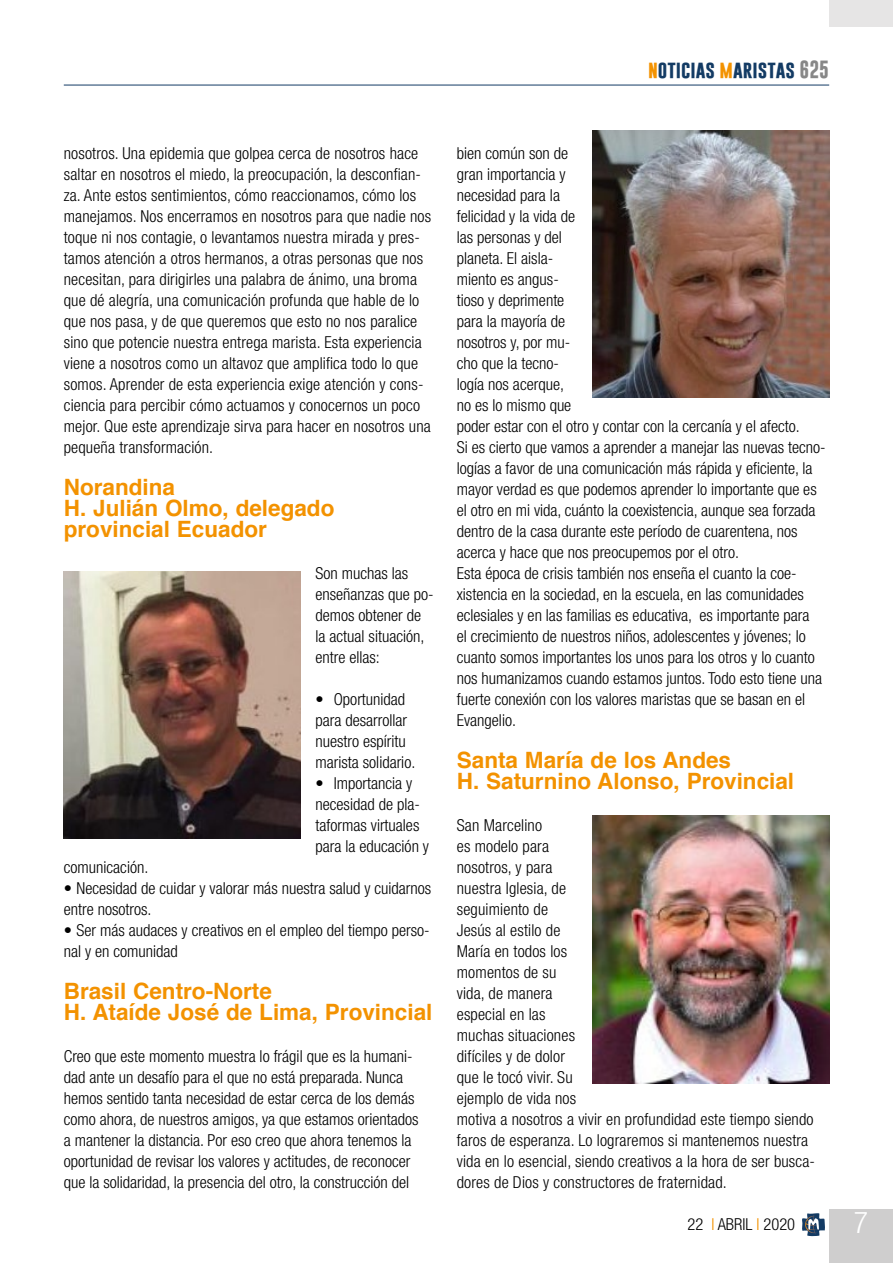
<style>
.page{position:relative;width:893px;height:1263px;background:#fff}
.page>*{position:absolute;margin:0;border:0;box-sizing:border-box;transform-origin:0 0}
.t1{font:300 condensed 30px "Helvetica Neue";color:#fff}
.t2{font:700 22.5px/21px "Helvetica";color:#f39200}
.t3{font:700 18px "Gobold";color:#133b64}
.t4{font:300 condensed 16.5px/21px "Helvetica Neue";color:#000}
.s1{color:#f39200}
.s2{color:#878787}
</style>
<div class="page">
<div style="left:829px;top:1209px;width:64px;height:54px;background:#cfcece"></div>
<hr style="left:64px;top:85px;width:765px;height:1px;background:#133b64">
<svg style="left:802px;top:1213px;width:23px;height:23px"></svg>
<div style="left:829px;top:0;width:64px;height:27px;background:#e6e5e5"></div>
<img style="left:592px;top:816px;width:237px;height:267px">
<img style="left:592px;top:130px;width:237px;height:268px">
<img style="left:64px;top:571px;width:236px;height:268px">
<p class="t3" style="left:648px;top:57px;width:183px"><span class="s1">N</span>OTICIAS <span class="s1">M</span>ARISTAS <span class="s2">625</span></p>
<p class="t4" style="left:64px;top:143px;width:369px">nosotros. Una epidemia que golpea cerca de nosotros hace saltar en nosotros el miedo, la preocupación, la desconfian&shy;za. Ante estos sentimientos, cómo reaccionamos, cómo los manejamos. Nos encerramos en nosotros para que nadie nos toque ni nos contagie, o levantamos nuestra mirada y pres&shy;tamos atención a otros hermanos, a otras personas que nos necesitan, para dirigirles una palabra de ánimo, una broma que dé alegría, una comunicación profunda que hable de lo que nos pasa, y de que queremos que esto no nos paralice sino que potencie nuestra entrega marista. Esta experiencia viene a nosotros como un altavoz que amplifica todo lo que somos. Aprender de esta experiencia exige atención y cons&shy;ciencia para percibir cómo actuamos y conocernos un poco mejor. Que este aprendizaje sirva para hacer en nosotros una pequeña transformación.</p>
<h2 class="t2" style="left:64px;top:477px;width:272px">Norandina<br>H. Julián Olmo, delegado provincial Ecuador</h2>
<p class="t4" style="left:315px;top:563px;width:120px">Son muchas las enseñanzas que po&shy;demos obtener de la actual situación, entre ellas:</p>
<p class="t4" style="left:315px;top:689px;width:101px">• Oportunidad para desarrollar nuestro espíritu marista solidario.</p>
<p class="t4" style="left:315px;top:773px;width:115px">• Importancia y necesidad de pla&shy;taformas virtuales para la educación y</p>
<p class="t4" style="left:64px;top:857px;width:86px">comunicación.</p>
<p class="t4" style="left:64px;top:878px;width:369px">• Necesidad de cuidar y valorar más nuestra salud y cuidarnos entre nosotros.</p>
<p class="t4" style="left:64px;top:920px;width:367px">• Ser más audaces y creativos en el empleo del tiempo perso&shy;nal y en comunidad</p>
<h2 class="t2" style="left:64px;top:981px;width:370px">Brasil Centro-Norte<br>H. Ataíde José de Lima, Provincial</h2>
<p class="t4" style="left:64px;top:1046px;width:356px">Creo que este momento muestra lo frágil que es la humani&shy;dad ante un desafío para el que no está preparada. Nunca hemos sentido tanta necesidad de estar cerca de los demás como ahora, de nuestros amigos, ya que estamos orientados a mantener la distancia. Por eso creo que ahora tenemos la oportunidad de revisar los valores y actitudes, de reconocer que la solidaridad, la presencia del otro, la construcción del</p>
<p class="t4" style="left:457px;top:143px;width:370px">bien común son de<br>gran importancia y<br>necesidad para la<br>felicidad y la vida de<br>las personas y del<br>planeta. El aisla-<br>miento es angus-<br>tioso y deprimente<br>para la mayoría de<br>nosotros y, por mu-<br>cho que la tecno-<br>logía nos acerque,<br>no es lo mismo que<br>poder estar con el otro y contar con la cercanía y el afecto.<br>Si es cierto que vamos a aprender a manejar las nuevas tecno&shy;logías a favor de una comunicación más rápida y eficiente, la mayor verdad es que podemos aprender lo importante que es el otro en mi vida, cuánto la coexistencia, aunque sea forzada dentro de la casa durante este período de cuarentena, nos acerca y hace que nos preocupemos por el otro.<br>Esta época de crisis también nos enseña el cuanto la coe&shy;xistencia en la sociedad, en la escuela, en las comunidades eclesiales y en las familias es educativa, es importante para<br>el crecimiento de nuestros niños, adolescentes y jóvenes; lo cuanto somos importantes los unos para los otros y lo cuanto nos humanizamos cuando estamos juntos. Todo esto tiene una fuerte conexión con los valores maristas que se basan en el Evangelio.</p>
<h2 class="t2" style="left:457px;top:750px;width:339px">Santa María de los Andes<br>H. Saturnino Alonso, Provincial</h2>
<p class="t4" style="left:457px;top:815px;width:360px">San Marcelino<br>es modelo para<br>nosotros, y para<br>nuestra Iglesia, de<br>seguimiento de<br>Jesús al estilo de<br>María en todos los<br>momentos de su<br>vida, de manera<br>especial en las<br>muchas situaciones<br>difíciles y de dolor<br>que le tocó vivir. Su<br>ejemplo de vida nos<br>motiva a nosotros a vivir en profundidad este tiempo siendo faros de esperanza. Lo lograremos si mantenemos nuestra vida en lo esencial, siendo creativos a la hora de ser busca&shy;dores de Dios y constructores de fraternidad.</p>
<p class="t4" style="left:688px;top:1214px;width:109px">22 <span class="s1">I</span> ABRIL <span class="s1">I</span> 2020</p>
<h1 class="t1" style="left:854px;top:1205px;width:16px">7</h1>
</div>
